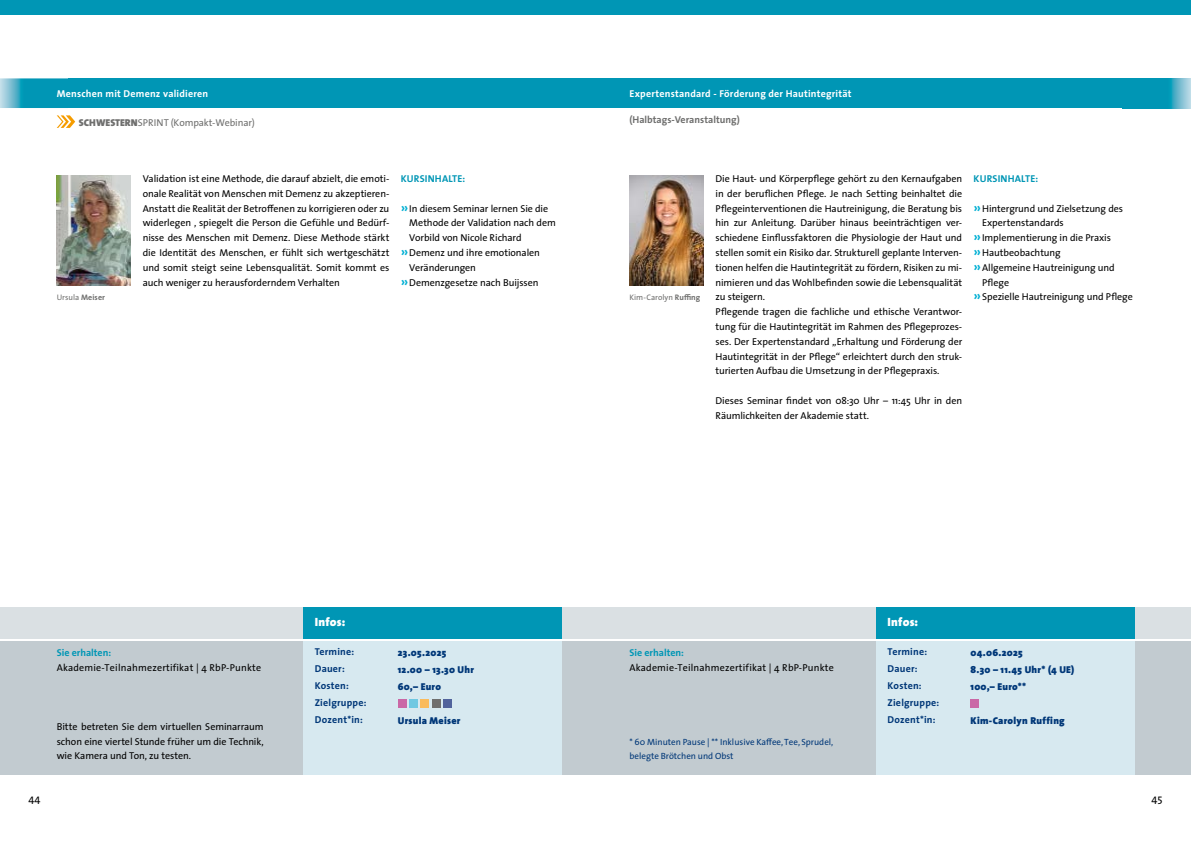
<style>
.page{position:relative;width:1191px;height:842px;background:#fff}
.page>*{position:absolute;margin:0;border:0;box-sizing:border-box;transform-origin:0 0}
.t1{font:900 12px "The Sans";letter-spacing:.02em;color:#fff}
.t2{font:11px "The Sans Regular Caps";color:#000}
.t3{font:10px/14.8px "The Sans";letter-spacing:-.005em;color:#000;text-align:justify}
.t4{font:900 10px "The Sans";letter-spacing:.025em;color:#003778}
.t5{font:700 10px/17px "The Sans";letter-spacing:.02em;color:#003778}
.t6{font:10px "The Sans";letter-spacing:.02em;color:#000}
.t7{font:700 10px "The Sans";letter-spacing:.02em;color:#fff}
.t8{font:700 10px "The Sans";letter-spacing:.005em;color:#0096b5}
.t9{font:10px "The Sans";letter-spacing:-.01em;color:#6f6f6e}
.t10{font:700 10px "The Sans";color:#6f6f6e}
.t11{font:9px/14.8px "The Sans";color:#003778}
.t12{font:8px "The Sans";color:#6f6f6e}
.s1{font-weight:900}
.s2{font-weight:700}
.s3{font-weight:700;font-size:14px;color:#00afd3}
</style>
<div class="page">
<div style="left:595px;top:641px;width:596px;height:133px;background:#c2cbd0"></div>
<div style="left:595px;top:607px;width:596px;height:31px;background:#dae0e3"></div>
<div style="left:595px;top:78px;width:528px;height:30px;background:#0096b5"></div>
<svg style="left:1123px;top:78px;width:68px;height:30px;background:#23a2bd"></svg>
<div style="left:595px;top:0;width:596px;height:15px;background:#0096b5"></div>
<div style="left:876px;top:641px;width:258px;height:133px;background:#d7e9f0"></div>
<div style="left:876px;top:607px;width:258px;height:31px;background:#0096b5"></div>
<div style="left:68px;top:78px;width:527px;height:30px;background:#0096b5"></div>
<div style="left:0;top:641px;width:595px;height:133px;background:#c2cbd0"></div>
<div style="left:0;top:607px;width:595px;height:31px;background:#dae0e3"></div>
<svg style="left:0;top:78px;width:68px;height:30px;background:#29a4bf"></svg>
<div style="left:0;top:0;width:595px;height:15px;background:#0096b5"></div>
<svg style="left:57px;top:115px;width:18px;height:13px"></svg>
<div style="left:303px;top:641px;width:258px;height:133px;background:#d7e9f0"></div>
<div style="left:303px;top:607px;width:258px;height:31px;background:#0096b5"></div>
<div style="left:398px;top:699px;width:8px;height:9px;background:#ca68a6"></div>
<div style="left:409px;top:699px;width:8px;height:9px;background:#6fc8e2"></div>
<div style="left:420px;top:699px;width:9px;height:9px;background:#fabb5c"></div>
<div style="left:432px;top:699px;width:8px;height:9px;background:#6f6f6e"></div>
<div style="left:443px;top:699px;width:8px;height:9px;background:#51639c"></div>
<img style="left:629px;top:175px;width:74px;height:111px">
<div style="left:970px;top:699px;width:9px;height:9px;background:#ca68a6"></div>
<img style="left:57px;top:175px;width:73px;height:111px">
<p class="t7" style="left:57px;top:85px;width:153px">Menschen mit Demenz validieren</p>
<p class="t7" style="left:629px;top:85px;width:224px">Expertenstandard - Förderung der Hautintegrität</p>
<p class="t9" style="left:79px;top:114px;width:178px"><span class="s1">SCHWESTERN</span>SPRINT (Kompakt-Webinar)</p>
<p class="t10" style="left:629px;top:111px;width:112px">(Halbtags-Veranstaltung)</p>
<p class="t12" style="left:57px;top:291px;width:50px">Ursula <span class="s2">Meiser</span></p>
<p class="t3" style="left:143px;top:171px;width:248px">Validation ist eine Methode, die darauf abzielt, die emoti&shy;onale Realität von Menschen mit Demenz zu akzeptieren-Anstatt die Realität der Betroffenen zu korrigieren oder zu widerlegen , spiegelt die Person die Gefühle und Bedürf&shy;nisse des Menschen mit Demenz. Diese Methode stärkt die Identität des Menschen, er fühlt sich wertgeschätzt und somit steigt seine Lebensqualität. Somit kommt es auch weniger zu herausforderndem Verhalten</p>
<p class="t8" style="left:401px;top:170px;width:66px">KURSINHALTE:</p>
<p class="t3" style="left:401px;top:201px;width:149px"><span class="s3">»</span>In diesem Seminar lernen Sie die</p>
<p class="t3" style="left:409px;top:215px;width:148px">Methode der Validation nach dem</p>
<p class="t3" style="left:409px;top:230px;width:114px">Vorbild von Nicole Richard</p>
<p class="t3" style="left:401px;top:245px;width:141px"><span class="s3">»</span>Demenz und ihre emotionalen</p>
<p class="t3" style="left:409px;top:260px;width:68px">Veränderungen</p>
<p class="t3" style="left:401px;top:275px;width:139px"><span class="s3">»</span>Demenzgesetze nach Buijssen</p>
<p class="t12" style="left:629px;top:291px;width:72px">Kim-Carolyn <span class="s2">Ruffing</span></p>
<p class="t3" style="left:715px;top:171px;width:248px;text-align:left">Die Haut- und Körperpflege gehört zu den Kernaufgaben in der beruflichen Pflege. Je nach Setting beinhaltet die Pflegeinterventionen die Hautreinigung, die Beratung bis hin zur Anleitung. Darüber hinaus beeinträchtigen ver&shy;schiedene Einflussfaktoren die Physiologie der Haut und stellen somit ein Risiko dar. Strukturell geplante Interven&shy;tionen helfen die Hautintegrität zu fördern, Risiken zu mi&shy;nimieren und das Wohlbefinden sowie die Lebensqualität zu steigern.<br>Pflegende tragen die fachliche und ethische Verantwor&shy;tung für die Hautintegrität im Rahmen des Pflegeprozes&shy;ses. Der Expertenstandard „Erhaltung und Förderung der Hautintegrität in der Pflege“ erleichtert durch den struk&shy;turierten Aufbau die Umsetzung in der Pflegepraxis.</p>
<p class="t3" style="left:715px;top:393px;width:248px">Dieses Seminar findet von 08:30 Uhr – 11:45 Uhr in den<br>Räumlichkeiten der Akademie statt.</p>
<p class="t8" style="left:973px;top:170px;width:66px">KURSINHALTE:</p>
<p class="t3" style="left:973px;top:201px;width:151px"><span class="s3">»</span>Hintergrund und Zielsetzung des</p>
<p class="t3" style="left:982px;top:215px;width:83px">Expertenstandards</p>
<p class="t3" style="left:973px;top:230px;width:139px"><span class="s3">»</span>Implementierung in die Praxis</p>
<p class="t3" style="left:973px;top:245px;width:89px"><span class="s3">»</span>Hautbeobachtung</p>
<p class="t3" style="left:973px;top:260px;width:143px"><span class="s3">»</span>Allgemeine Hautreinigung und</p>
<p class="t3" style="left:982px;top:275px;width:29px">Pflege</p>
<p class="t3" style="left:973px;top:289px;width:161px"><span class="s3">»</span>Spezielle Hautreinigung und Pflege</p>
<p class="t8" style="left:57px;top:644px;width:56px">Sie erhalten:</p>
<p class="t6" style="left:57px;top:659px;width:206px">Akademie-Teilnahmezertifikat | 4 RbP-Punkte</p>
<p class="t2" style="left:28px;top:794px;width:13px">44</p>
<p class="t3" style="left:57px;top:719px;width:208px">Bitte betreten Sie dem virtuellen Seminarraum schon eine viertel Stunde früher um die Technik, wie Kamera und Ton, zu testen.</p>
<p class="t1" style="left:315px;top:612px;width:32px">Infos:</p>
<p class="t5" style="left:315px;top:642px;width:41px">Termine:</p>
<p class="t4" style="left:398px;top:644px;width:50px">23.05.2025</p>
<p class="t5" style="left:315px;top:659px;width:32px">Dauer:</p>
<p class="t4" style="left:398px;top:661px;width:78px">12.00 – 13.30 Uhr</p>
<p class="t5" style="left:315px;top:676px;width:35px">Kosten:</p>
<p class="t4" style="left:398px;top:678px;width:45px">60,– Euro</p>
<p class="t5" style="left:315px;top:693px;width:53px">Zielgruppe:<br>Dozent*in:</p>
<p class="t4" style="left:398px;top:712px;width:64px">Ursula Meiser</p>
<p class="t8" style="left:629px;top:644px;width:56px">Sie erhalten:</p>
<p class="t6" style="left:629px;top:659px;width:206px">Akademie-Teilnahmezertifikat | 4 RbP-Punkte</p>
<p class="t11" style="left:629px;top:734px;width:205px">* 60 Minuten Pause | ** Inklusive Kaffee, Tee, Sprudel, belegte Brötchen und Obst</p>
<p class="t1" style="left:887px;top:612px;width:32px">Infos:</p>
<p class="t5" style="left:887px;top:642px;width:41px">Termine:</p>
<p class="t4" style="left:970px;top:644px;width:54px">04.06.2025</p>
<p class="t5" style="left:887px;top:659px;width:32px">Dauer:</p>
<p class="t4" style="left:970px;top:661px;width:105px">8.30 – 11.45 Uhr* (4 UE)</p>
<p class="t5" style="left:887px;top:676px;width:35px">Kosten:</p>
<p class="t4" style="left:970px;top:678px;width:57px">100,– Euro**</p>
<p class="t5" style="left:887px;top:693px;width:53px">Zielgruppe:<br>Dozent*in:</p>
<p class="t4" style="left:970px;top:712px;width:96px">Kim-Carolyn Ruffing</p>
<p class="t2" style="left:1151px;top:794px;width:13px">45</p>
</div>
